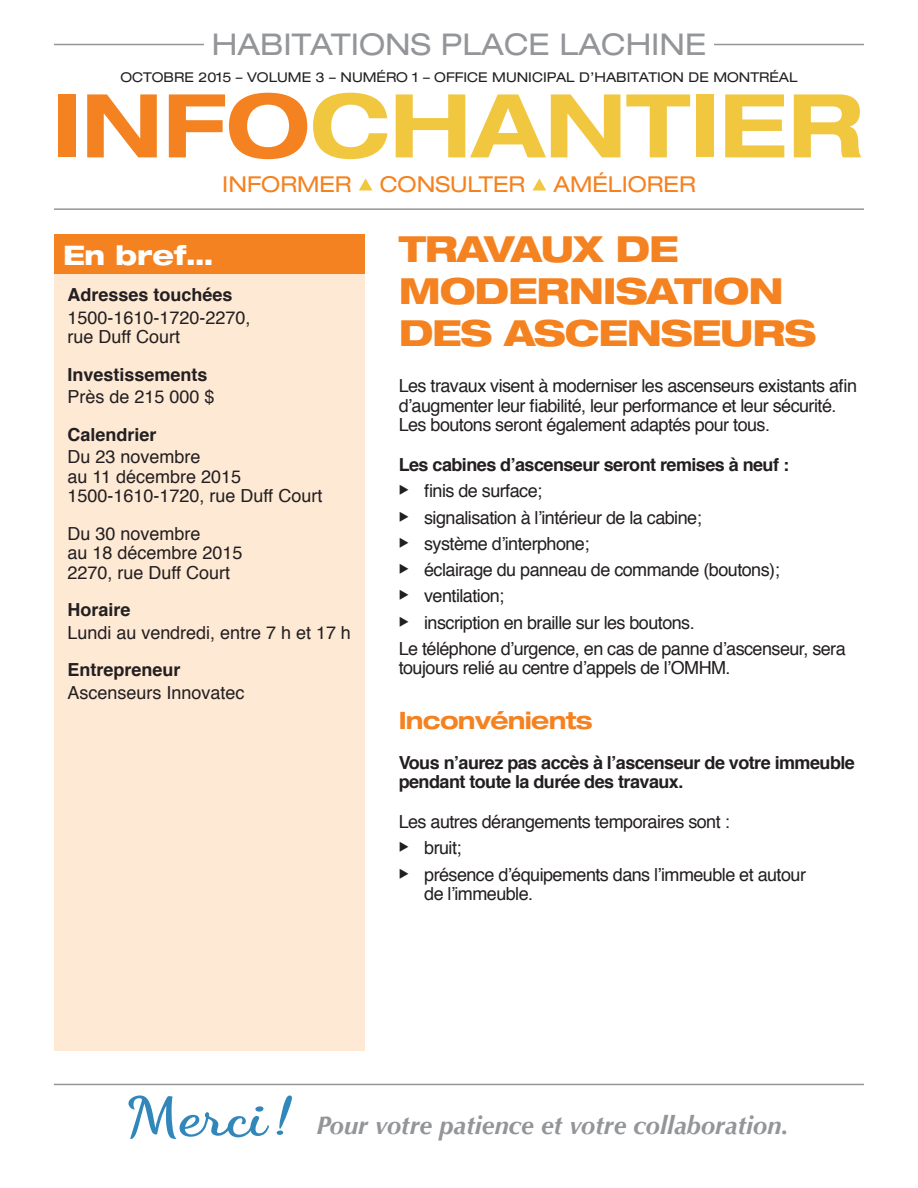
<style>
.page{position:relative;width:918px;height:1188px;background:#fff}
.page>*{position:absolute;margin:0;border:0;box-sizing:border-box;transform-origin:0 0}
.t1{font:700 expanded 88.2px "Helvetica Neue";color:#f1c740}
.Couvert_intro_gras{font:800 expanded 36px/42px "Helvetica Neue";letter-spacing:-.03em;color:#f58220}
.t2{font:expanded 30px "Helvetica Neue";color:#939598}
.Couvert_intro_gras-2{font:800 expanded 27px "Helvetica Neue";color:#fff}
.texte{font:italic 700 25.5px "Optima";color:#939598}
.texte-2{font:700 expanded 24px "Helvetica Neue";letter-spacing:-.03em;color:#f58220}
.t3{font:expanded 21.9px "Helvetica Neue";color:#f58220}
.Couvert_intro_gras-3{font:18px/19.5px "Helvetica";letter-spacing:-.03em;color:#231f20}
.texte-3{font:18px/19.5px "Helvetica";letter-spacing:-.03em;color:#231f20}
.texte-4{font:18px/19.5px "Helvetica";color:#231f20}
.Couvert_intro_gras-4{font:700 18px/19.5px "Helvetica";letter-spacing:-.03em;color:#231f20}
.Couvert_intro_gras-5{font:700 18px "Helvetica";color:#231f20}
.texte-5{font:700 18px "Helvetica";letter-spacing:-.03em;color:#231f20}
.texte-6{font:700 18px "Helvetica";color:#231f20}
.t4{font:expanded 13.5px "Helvetica Neue";color:#231f20}
.s1{color:#f58220}
.s2{font-family:"Dancing Script";font-size:54px;color:#3287ba}
</style>
<div class="page">
<hr style="left:54px;top:44px;width:810px;height:1px;background:#939598">
<hr style="left:54px;top:208px;width:810px;height:2px;background:#939598">
<svg style="left:359px;top:178px;width:13px;height:13px"></svg>
<svg style="left:533px;top:178px;width:13px;height:13px"></svg>
<div style="left:54px;top:234px;width:310px;height:40px;background:#f58220"></div>
<div style="left:54px;top:274px;width:310px;height:777px;background:#fee9d5"></div>
<div style="left:204px;top:25px;width:510px;height:37px;background:#fff"></div>
<hr style="left:54px;top:1084px;width:810px;height:1px;background:#939598">
<p class="t2" style="left:212px;top:26px;width:496px">HABITATIONS PLACE LACHINE</p>
<p class="t4" style="left:120px;top:69px;width:679px">OCTOBRE 2015 – VOLUME 3 – NUMÉRO 1 – OFFICE MUNICIPAL D’HABITATION DE MONTRÉAL</p>
<p class="t1" style="left:52px;top:71px;width:812px"><span class="s1">INFO</span>CHANTIER</p>
<p class="t3" style="left:222px;top:171px;width:131px">INFORMER</p>
<p class="t3" style="left:380px;top:171px;width:147px">CONSULTER</p>
<p class="t3" style="left:554px;top:171px;width:144px">AMÉLIORER</p>
<p class="Couvert_intro_gras-2" style="left:63px;top:238px;width:151px">En bref…</p>
<p class="Couvert_intro_gras-5" style="left:68px;top:281px;width:167px">Adresses touchées</p>
<p class="texte-4" style="left:68px;top:308px;width:185px">1500-1610-1720-2270, rue Duff Court</p>
<p class="Couvert_intro_gras-5" style="left:68px;top:360px;width:142px">Investissements</p>
<p class="texte-4" style="left:68px;top:388px;width:149px">Près de 215 000 $</p>
<p class="Couvert_intro_gras-5" style="left:68px;top:420px;width:91px">Calendrier</p>
<p class="texte-4" style="left:68px;top:448px;width:256px">Du 23 novembre<br>au 11 décembre 2015<br>1500-1610-1720, rue Duff Court</p>
<p class="texte-4" style="left:68px;top:524px;width:177px">Du 30 novembre<br>au 18 décembre 2015<br>2270, rue Duff Court</p>
<p class="Couvert_intro_gras-5" style="left:68px;top:596px;width:65px">Horaire</p>
<p class="texte-4" style="left:68px;top:623px;width:285px">Lundi au vendredi, entre 7 h et 17 h</p>
<p class="texte-6" style="left:68px;top:656px;width:115px">Entrepreneur</p>
<p class="texte-4" style="left:68px;top:683px;width:179px">Ascenseurs Innovatec</p>
<p class="Couvert_intro_gras" style="left:399px;top:227px;width:419px">TRAVAUX DE<br>MODERNISATION<br>DES ASCENSEURS</p>
<p class="Couvert_intro_gras-3" style="left:399px;top:377px;width:460px">Les travaux visent à moderniser les ascenseurs existants afin d’augmenter leur fiabilité, leur performance et leur sécurité.<br>Les boutons seront également adaptés pour tous.</p>
<p class="texte-5" style="left:399px;top:450px;width:392px">Les cabines d’ascenseur seront remises à neuf :</p>
<p class="texte-3" style="left:399px;top:482px;width:145px">◆ finis de surface;</p>
<p class="texte-3" style="left:399px;top:508px;width:305px">◆ signalisation à l’intérieur de la cabine;</p>
<p class="texte-3" style="left:399px;top:534px;width:192px">◆ système d’interphone;</p>
<p class="texte-3" style="left:399px;top:561px;width:383px">◆ éclairage du panneau de commande (boutons);</p>
<p class="texte-3" style="left:399px;top:587px;width:107px">◆ ventilation;</p>
<p class="texte-3" style="left:399px;top:613px;width:298px">◆ inscription en braille sur les boutons.</p>
<p class="texte-3" style="left:399px;top:639px;width:449px">Le téléphone d’urgence, en cas de panne d’ascenseur, sera toujours relié au centre d’appels de l’OMHM.</p>
<p class="texte-2" style="left:399px;top:706px;width:195px">Inconvénients</p>
<p class="Couvert_intro_gras-4" style="left:399px;top:753px;width:458px">Vous n’aurez pas accès à l’ascenseur de votre immeuble pendant toute la durée des travaux.</p>
<p class="Couvert_intro_gras-3" style="left:399px;top:813px;width:333px">Les autres dérangements temporaires sont :</p>
<p class="Couvert_intro_gras-3" style="left:399px;top:839px;width:64px">◆ bruit;</p>
<p class="Couvert_intro_gras-3" style="left:424px;top:865px;width:383px;text-indent:-25px">◆ présence d’équipements dans l’immeuble et autour de l’immeuble.</p>
<p class="texte" style="left:129px;top:1111px;width:661px"><span class="s2">Merci!</span> Pour votre patience et votre collaboration.</p>
</div>
